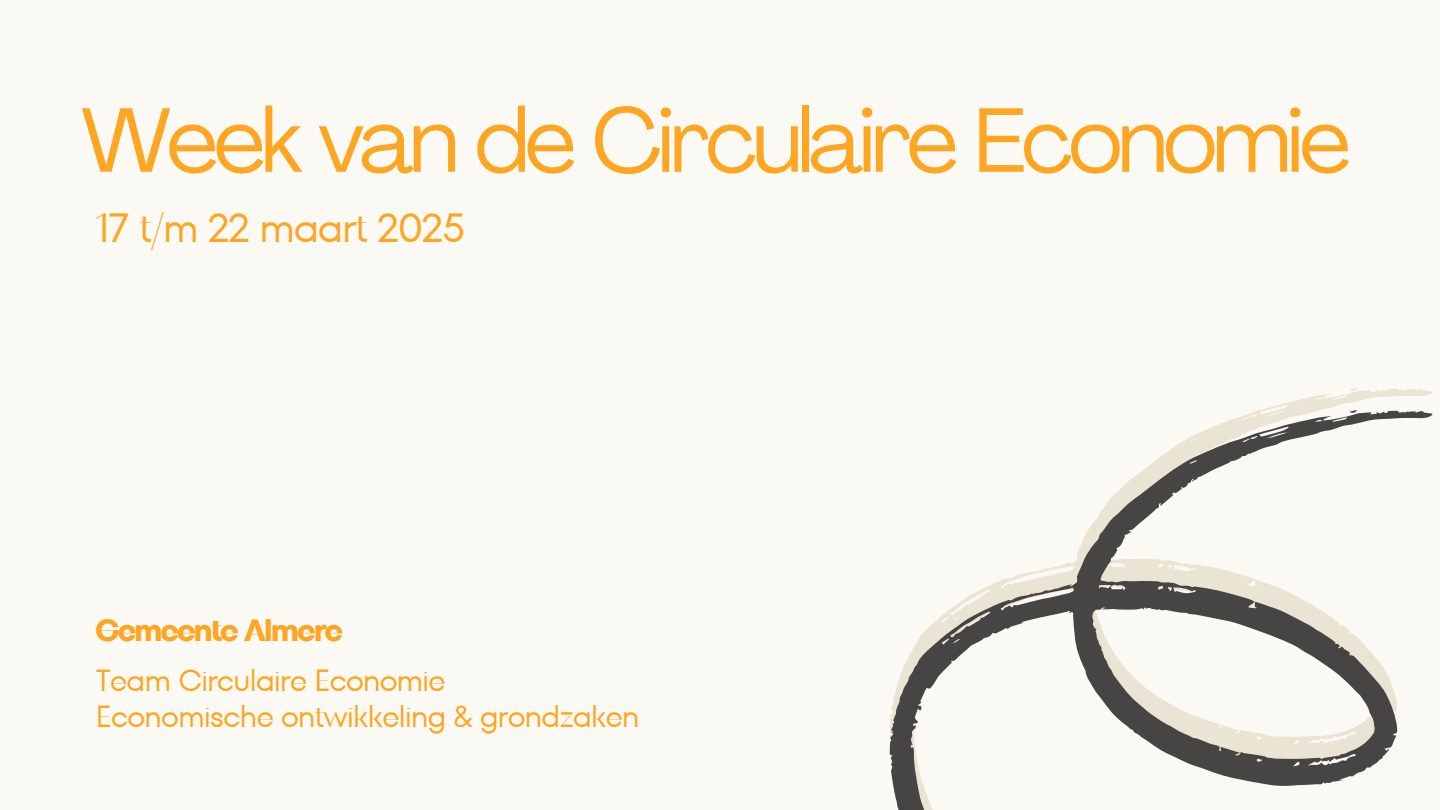
<style>
.page{position:relative;width:1440px;height:810px;background:#faf9f4}
.page>*{position:absolute;margin:0;border:0;box-sizing:border-box;transform-origin:0 0}
.t1{font:90px "Agrandir";letter-spacing:-.05em;color:#fea522}
.t2{font:40.8px "TT Fors Display";color:#fea522}
.t3{font:30.5px "TT Fors Display";color:#fea522}
.t4{font:700 30.5px "TT Fors Display";letter-spacing:-.05em;color:#fea522}
</style>
<div class="page">
<svg style="left:889px;top:388px;width:544px;height:422px"></svg>
<svg style="left:1350px;top:409px;width:8px;height:6px"></svg>
<h1 class="t1" style="left:81px;top:104px;width:1272px">Week van de Circulaire Economie</h1>
<h2 class="t2" style="left:96px;top:199px;width:370px">17 t/m 22 maart 2025</h2>
<p class="t4" style="left:95px;top:609px;width:249px">Gemeente Almere</p>
<h3 class="t3" style="left:96px;top:659px;width:350px">Team Circulaire Economie</h3>
<p class="t3" style="left:96px;top:695px;width:544px">Economische ontwikkeling &amp; grondzaken</p>
</div>
